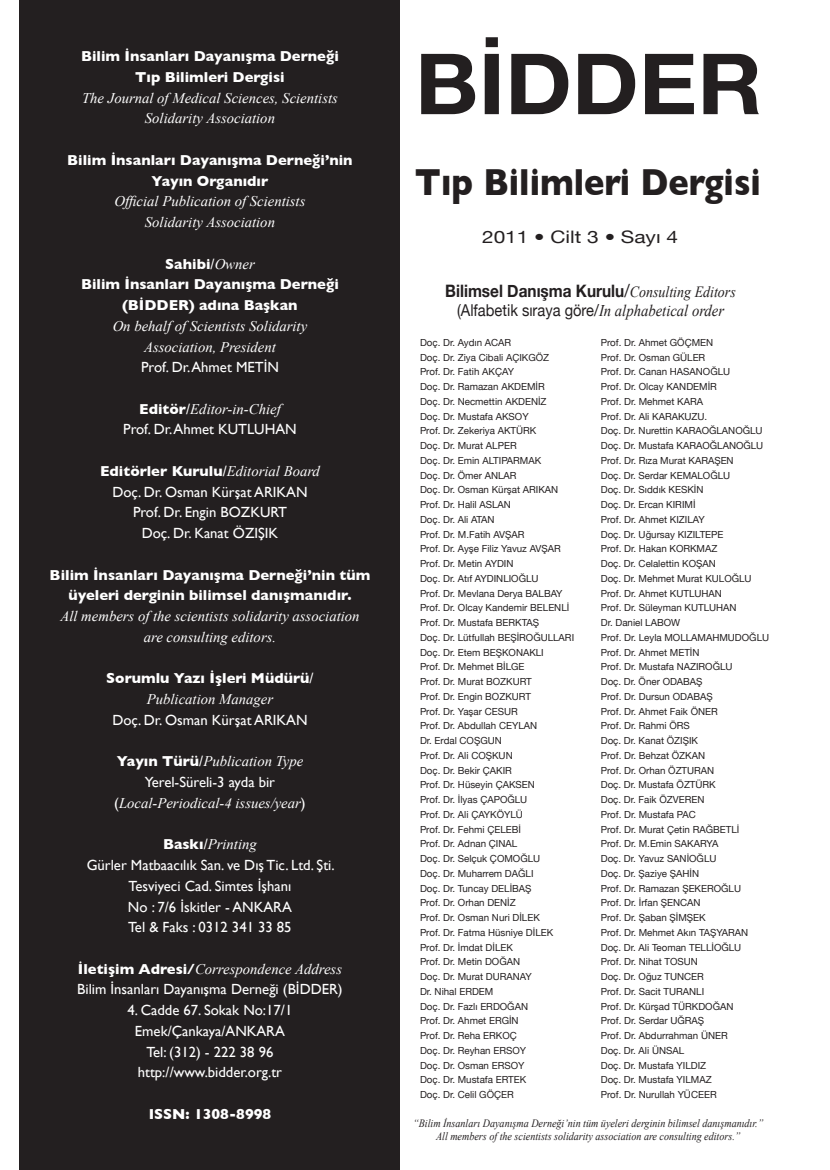
<style>
.page{position:relative;width:830px;height:1170px;background:#fff}
.page>*{position:absolute;margin:0;border:0;box-sizing:border-box;transform-origin:0 0}
.t1{font:700 84.3px "Helvetica Neue";color:#231f20;scale:1.07 1}
.t2{font:700 38.4px "Gill Sans";color:#231f20;scale:.89 1}
.t3{font:17.25px "Helvetica Neue";color:#231f20;scale:1.21 1}
.t4{font:700 17.1px "Helvetica Neue";color:#231f20;scale:.9 1}
.t5{font:16.35px "Helvetica Neue";color:#231f20;scale:.9 1}
.t6{font:14.7px/20.7px "Gill Sans";color:#fff;text-align:center}
.t7{font:italic 14.7px/20.7px "Times New Roman";color:#fff;text-align:center}
.t8{font:700 14.7px/20.7px "Gill Sans";color:#fff;text-align:center}
.t9{font:italic 11.25px/13.5px "Times New Roman";color:#231f20;text-align:center;scale:.9 1}
.t10{font:9.75px/14.7px "Helvetica Neue";color:#231f20}
.s1{font-weight:400}
.s2{font-family:"Times New Roman";font-weight:400;font-style:italic}
.s3{font-family:"Gill Sans";font-weight:700;font-style:normal}
.s4{font-family:"Gill Sans";font-style:normal}
.s5{font-weight:700}
.s6{font-family:"Times New Roman";font-style:italic}
.s7{font-weight:400;font-size:17.85px}
.s8{font-family:"Times New Roman";font-weight:400;font-style:italic;font-size:15.6px}
</style>
<div class="page">
<div style="left:20px;top:0;width:380px;height:1169px;background:#231f20"></div>
<h3 class="t8" style="left:81px;top:46px;width:259px">Bilim İnsanları Dayanışma Derneği<br>Tıp Bilimleri Dergisi</h3>
<h3 class="t7" style="left:82px;top:87px;width:257px">The Journal of Medical Sciences, Scientists<br>Solidarity Association</h3>
<h3 class="t8" style="left:67px;top:149px;width:287px">Bilim İnsanları Dayanışma Derneği’nin<br>Yayın Organıdır</h3>
<h3 class="t7" style="left:114px;top:191px;width:192px">Official Publication of Scientists<br>Solidarity Association</h3>
<h3 class="t8" style="left:81px;top:253px;width:259px">Sahibi<span class="s1">/</span><span class="s2">Owner<br></span>Bilim İnsanları Dayanışma Derneği (BİDDER) adına Başkan</h3>
<h3 class="t7" style="left:113px;top:315px;width:196px">On behalf of Scientists Solidarity<br>Association, President</h3>
<h3 class="t6" style="left:141px;top:357px;width:139px">Prof. Dr. Ahmet METİN</h3>
<h3 class="t7" style="left:139px;top:398px;width:143px"><span class="s3">Editör</span><span class="s4">/</span>Editor-in-Chief</h3>
<h3 class="t6" style="left:123px;top:419px;width:175px">Prof. Dr. Ahmet KUTLUHAN</h3>
<h3 class="t6" style="left:100px;top:460px;width:221px"><span class="s5">Editörler Kurulu</span>/<span class="s6">Editorial Board<br></span>Doç. Dr. Osman Kürşat ARIKAN<br>Prof. Dr. Engin BOZKURT<br>Doç. Dr. Kanat ÖZIŞIK</h3>
<h3 class="t8" style="left:50px;top:564px;width:322px">Bilim İnsanları Dayanışma Derneği’nin tüm üyeleri derginin bilimsel danışmanıdır.</h3>
<h3 class="t7" style="left:60px;top:605px;width:300px">All members of the scientists solidarity association are consulting editors.</h3>
<h3 class="t8" style="left:106px;top:668px;width:209px">Sorumlu Yazı İşleri Müdürü<span class="s1">/</span></h3>
<h3 class="t7" style="left:147px;top:688px;width:128px">Publication Manager</h3>
<h3 class="t6" style="left:112px;top:709px;width:196px">Doç. Dr. Osman Kürşat ARIKAN</h3>
<h3 class="t7" style="left:117px;top:750px;width:188px"><span class="s3">Yayın Türü</span><span class="s4">/</span>Publication Type</h3>
<h3 class="t6" style="left:145px;top:771px;width:132px">Yerel-Süreli-3 ayda bir</h3>
<h3 class="t7" style="left:114px;top:792px;width:193px"><span class="s4">(</span>Local-Periodical-4 issues/year<span class="s4">)</span></h3>
<h3 class="t7" style="left:163px;top:833px;width:95px"><span class="s3">Baskı</span><span class="s4">/</span>Printing</h3>
<h3 class="t6" style="left:87px;top:854px;width:249px">Gürler Matbaacılık San. ve Dış Tic. Ltd. Şti.<br>Tesviyeci Cad. Simtes İşhanı<br>No : 7/6 İskitler - ANKARA<br>Tel &amp; Faks : 0312 341 33 85</h3>
<h3 class="t7" style="left:78px;top:958px;width:265px"><span class="s3">İletişim Adresi/</span>Correspondence Address</h3>
<h3 class="t6" style="left:77px;top:978px;width:267px">Bilim İnsanları Dayanışma Derneği (BİDDER)</h3>
<h3 class="t6" style="left:127px;top:999px;width:166px">4. Cadde 67. Sokak No:17/1<br>Emek/Çankaya/ANKARA<br>Tel: (312) - 222 38 96 http://www.bidder.org.tr</h3>
<h3 class="t8" style="left:149px;top:1103px;width:124px">ISSN: 1308-8998</h3>
<h1 class="t1" style="left:415px;top:32px;width:326px">BİDDER</h1>
<h2 class="t2" style="left:415px;top:160px;width:390px">Tıp Bilimleri Dergisi</h2>
<h3 class="t3" style="left:482px;top:227px;width:163px">2011 • Cilt 3 • Sayı 4</h3>
<h3 class="t4" style="left:445px;top:280px;width:324px">Bilimsel Danışma Kurulu<span class="s7">/</span><span class="s8">Consulting Editors</span></h3>
<h3 class="t5" style="left:457px;top:301px;width:298px">(Alfabetik sıraya göre/<span class="s6">In alphabetical order</span></h3>
<p class="t10" style="left:420px;top:335px;width:156px">Doç. Dr. Aydın ACAR<br>Doç. Dr. Ziya Cibali AÇIKGÖZ<br>Prof. Dr. Fatih AKÇAY<br>Doç. Dr. Ramazan AKDEMİR<br>Doç. Dr. Necmettin AKDENİZ<br>Doç. Dr. Mustafa AKSOY<br>Prof. Dr. Zekeriya AKTÜRK<br>Doç. Dr. Murat ALPER<br>Doç. Dr. Emin ALTIPARMAK<br>Doç. Dr. Ömer ANLAR<br>Doç. Dr. Osman Kürşat ARIKAN<br>Prof. Dr. Halil ASLAN<br>Doç. Dr. Ali ATAN<br>Prof. Dr. M.Fatih AVŞAR<br>Prof. Dr. Ayşe Filiz Yavuz AVŞAR<br>Prof. Dr. Metin AYDIN<br>Doç. Dr. Atıf AYDINLIOĞLU<br>Prof. Dr. Mevlana Derya BALBAY<br>Prof. Dr. Olcay Kandemir BELENLİ<br>Prof. Dr. Mustafa BERKTAŞ<br>Doç. Dr. Lütfullah BEŞİROĞULLARI<br>Doç. Dr. Etem BEŞKONAKLI<br>Prof. Dr. Mehmet BİLGE<br>Prof. Dr. Murat BOZKURT<br>Prof. Dr. Engin BOZKURT<br>Prof. Dr. Yaşar CESUR<br>Prof. Dr. Abdullah CEYLAN<br>Dr. Erdal COŞGUN<br>Prof. Dr. Ali COŞKUN<br>Doç. Dr. Bekir ÇAKIR<br>Prof. Dr. Hüseyin ÇAKSEN<br>Prof. Dr. İlyas ÇAPOĞLU<br>Prof. Dr. Ali ÇAYKÖYLÜ<br>Prof. Dr. Fehmi ÇELEBİ<br>Prof. Dr. Adnan ÇINAL<br>Doç. Dr. Selçuk ÇOMOĞLU<br>Doç. Dr. Muharrem DAĞLI<br>Doç. Dr. Tuncay DELİBAŞ<br>Prof. Dr. Orhan DENİZ<br>Prof. Dr. Osman Nuri DİLEK<br>Prof. Dr. Fatma Hüsniye DİLEK<br>Prof. Dr. İmdat DİLEK<br>Prof. Dr. Metin DOĞAN<br>Doç. Dr. Murat DURANAY<br>Dr. Nihal ERDEM<br>Doç. Dr. Fazlı ERDOĞAN<br>Prof. Dr. Ahmet ERGİN<br>Prof. Dr. Reha ERKOÇ<br>Doç. Dr. Reyhan ERSOY<br>Doç. Dr. Osman ERSOY<br>Doç. Dr. Mustafa ERTEK<br>Doç. Dr. Celil GÖÇER</p>
<p class="t10" style="left:600px;top:335px;width:170px">Prof. Dr. Ahmet GÖÇMEN<br>Prof. Dr. Osman GÜLER<br>Prof. Dr. Canan HASANOĞLU<br>Prof. Dr. Olcay KANDEMİR<br>Prof. Dr. Mehmet KARA<br>Prof. Dr. Ali KARAKUZU.<br>Doç. Dr. Nurettin KARAOĞLANOĞLU<br>Doç. Dr. Mustafa KARAOĞLANOĞLU<br>Prof. Dr. Rıza Murat KARAŞEN<br>Doç. Dr. Serdar KEMALOĞLU<br>Doç. Dr. Sıddık KESKİN<br>Doç. Dr. Ercan KIRIMİ<br>Prof. Dr. Ahmet KIZILAY<br>Doç. Dr. Uğursay KIZILTEPE<br>Prof. Dr. Hakan KORKMAZ<br>Doç. Dr. Celalettin KOŞAN<br>Doç. Dr. Mehmet Murat KULOĞLU<br>Prof. Dr. Ahmet KUTLUHAN<br>Prof. Dr. Süleyman KUTLUHAN<br>Dr. Daniel LABOW<br>Prof. Dr. Leyla MOLLAMAHMUDOĞLU<br>Prof. Dr. Ahmet METİN<br>Prof. Dr. Mustafa NAZIROĞLU<br>Doç. Dr. Öner ODABAŞ<br>Prof. Dr. Dursun ODABAŞ<br>Prof. Dr. Ahmet Faik ÖNER<br>Prof. Dr. Rahmi ÖRS<br>Doç. Dr. Kanat ÖZIŞIK<br>Prof. Dr. Behzat ÖZKAN<br>Prof. Dr. Orhan ÖZTURAN<br>Doç. Dr. Mustafa ÖZTÜRK<br>Doç. Dr. Faik ÖZVEREN<br>Prof. Dr. Mustafa PAC<br>Prof. Dr. Murat Çetin RAĞBETLİ<br>Prof. Dr. M.Emin SAKARYA<br>Doç. Dr. Yavuz SANİOĞLU<br>Doç. Dr. Şaziye ŞAHİN<br>Prof. Dr. Ramazan ŞEKEROĞLU<br>Prof. Dr. İrfan ŞENCAN<br>Prof. Dr. Şaban ŞİMŞEK<br>Prof. Dr. Mehmet Akın TAŞYARAN<br>Doç. Dr. Ali Teoman TELLİOĞLU<br>Prof. Dr. Nihat TOSUN<br>Doç. Dr. Oğuz TUNCER<br>Prof. Dr. Sacit TURANLI<br>Prof. Dr. Kürşad TÜRKDOĞAN<br>Prof. Dr. Serdar UĞRAŞ<br>Prof. Dr. Abdurrahman ÜNER<br>Doç. Dr. Ali ÜNSAL<br>Doç. Dr. Mustafa YILDIZ<br>Doç. Dr. Mustafa YILMAZ<br>Prof. Dr. Nurullah YÜCEER</p>
<p class="t9" style="left:413px;top:1115px;width:390px">“Bilim İnsanları Dayanışma Derneği’nin tüm üyeleri derginin bilimsel danışmanıdır.”<br>All members of the scientists solidarity association are consulting editors.”</p>
</div>
